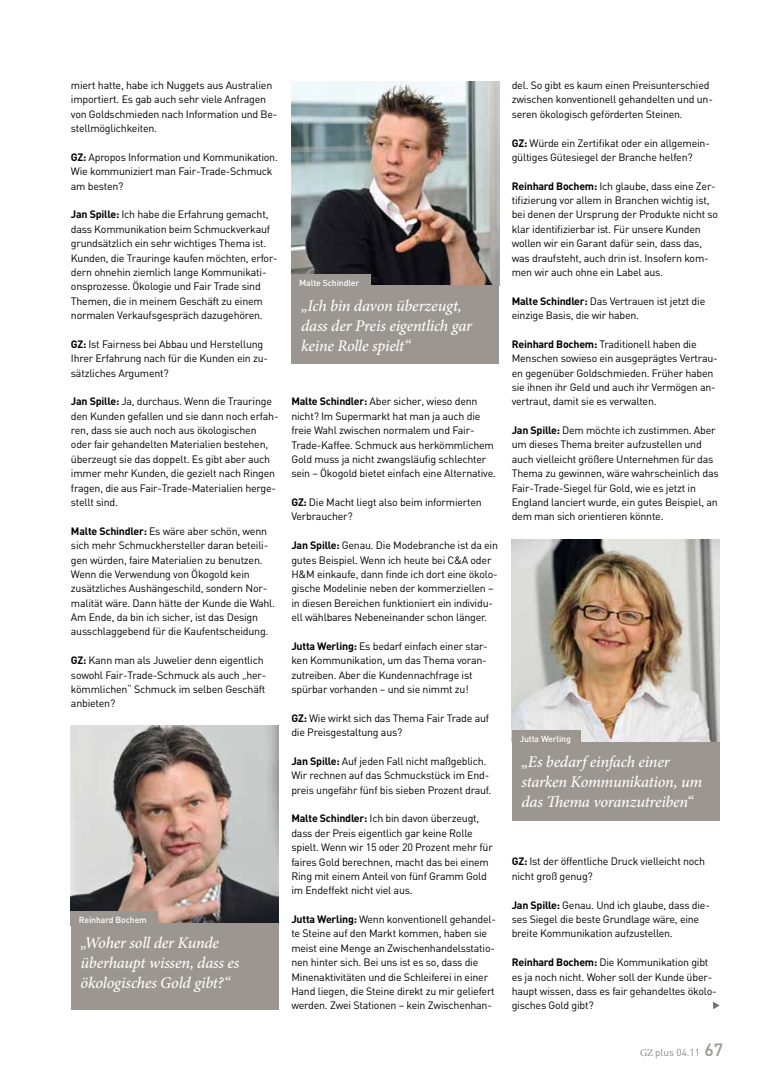
<style>
.page{position:relative;width:780px;height:1081px;background:#fff}
.page>*{position:absolute;margin:0;border:0;box-sizing:border-box;transform-origin:0 0}
.t1{font:italic 500 16.25px/20px "Minion Pro";letter-spacing:-.015em;color:#fff}
.t2{font:10.62px/14.4px "DIN";letter-spacing:-.02em;color:#000}
.t3{font:10px "DIN";color:#87888a}
.t4{font:500 8.75px "DIN";letter-spacing:-.015em;color:#fff}
.s1{font-weight:700}
.s2{font-family:"Minion Pro"}
.s3{font-weight:500;font-size:17.5px;color:#9c9690}
</style>
<div class="page">
<img style="left:71px;top:725px;width:208px;height:198px">
<img style="left:291px;top:81px;width:208px;height:205px">
<div style="left:71px;top:923px;width:208px;height:86px;background:#9c9690"></div>
<div style="left:291px;top:286px;width:208px;height:78px;background:#9c9690"></div>
<div style="left:71px;top:911px;width:87px;height:14px;background:#9c9690"></div>
<div style="left:291px;top:274px;width:79px;height:14px;background:#9c9690"></div>
<svg style="left:713px;top:1001px;width:6px;height:8px"></svg>
<img style="left:511px;top:539px;width:208px;height:202px">
<div style="left:511px;top:741px;width:208px;height:79px;background:#9c9690"></div>
<div style="left:511px;top:730px;width:69px;height:14px;background:#9c9690"></div>
<p class="t2" style="left:71px;top:78px;width:208px">miert hatte, habe ich N uggets aus Australien importiert. Es gab auch sehr viele Anfragen von Goldschmieden nach Information und Be&shy;stellmöglichkeiten.</p>
<p class="t2" style="left:71px;top:150px;width:208px"><span class="s1">GZ:</span> Apropos Information und Kommunikation.<br>Wie kommuniziert man Fair-Trade-Schmuck am besten?</p>
<p class="t2" style="left:71px;top:207px;width:208px"><span class="s1">Jan Spille:</span> Ich habe die Erfahrung gemacht, dass Kommunikation beim Schmuckverkauf grundsätzlich ein sehr wichtiges Thema ist.<br>Kunden, die Trauringe kaufen möchten, erfor&shy;dern ohnehin ziemlich lange Kommunikati&shy;onsprozesse. Ökologie und Fair Trade sind Themen, die in meinem Geschäft zu einem normalen Verkaufsgespräch dazugehören.</p>
<p class="t2" style="left:71px;top:337px;width:199px"><span class="s1">GZ:</span> Ist Fairness bei Abbau und Herstellung<br>Ihrer Erfahrung nach für die Kunden ein zu&shy;sätzliches Argument?</p>
<p class="t2" style="left:71px;top:394px;width:209px"><span class="s1">Jan Spille:</span> Ja, durchaus. Wenn die Trauringe den Kunden gefallen und sie dann noch erfah&shy;ren, dass sie auch noch aus ökologischen oder fair gehandelten Materialien bestehen, überzeugt sie das doppelt. Es gibt aber auch immer mehr Kunden, die gezielt nach Ringen fragen, die aus Fair-Trade-Materialien herge&shy;stellt sind.</p>
<p class="t2" style="left:71px;top:523px;width:206px"><span class="s1">Malte Schindler:</span> Es wäre aber schön, wenn sich mehr Schmuckhersteller daran beteili&shy;gen würden, faire Materialien zu benutzen.<br>Wenn die Verwendung von Ökogold kein zusätzliches Aushängeschild, sondern N or&shy;malität wäre. Dann hätte der Kunde die Wahl.<br>Am Ende, da bin ich sicher, ist das Design ausschlaggebend für die Kaufentscheidung.</p>
<p class="t2" style="left:71px;top:653px;width:197px"><span class="s1">GZ:</span> Kann man als Juwelier denn eigentlich sowohl Fair-Trade-Schmuck als auch „her&shy;kömmlichen“ Schmuck im selben Geschäft anbieten?</p>
<p class="t4" style="left:79px;top:914px;width:70px">Reinhard Bochem</p>
<h1 class="t1" style="left:81px;top:933px;width:160px">„Woher soll der Kunde überhaupt wissen, dass es ökologisches Gold gibt?“</h1>
<p class="t4" style="left:299px;top:277px;width:61px">Malte Schindler</p>
<h1 class="t1" style="left:301px;top:296px;width:172px">„Ich bin davon überzeugt, dass der Preis eigentlich gar keine Rolle spielt“</h1>
<p class="t2" style="left:291px;top:394px;width:206px"><span class="s1">Malte Schindler:</span> Aber sicher, wieso denn nicht? Im Supermarkt hat man ja auch die freie Wahl zwischen normalem und Fair-Trade-Kaffee. Schmuck aus herkömmlichem Gold muss ja nicht zwangsläufig schlechter sein – Ökogold bietet einfach eine Alternative.</p>
<p class="t2" style="left:291px;top:495px;width:192px"><span class="s1">GZ:</span> Die Macht liegt also beim informierten<br>Verbraucher?</p>
<p class="t2" style="left:291px;top:538px;width:208px"><span class="s1">Jan Spille:</span> Genau. Die Modebranche ist da ein gutes Beispiel. Wenn ich heute bei C&amp;A oder H&amp;M einkaufe, dann finde ich dort eine ökolo&shy;gische Modelinie neben der kommerziellen – in diesen Bereichen funktioniert ein individu&shy;ell wählbares Nebeneinander schon länger.</p>
<p class="t2" style="left:291px;top:638px;width:198px"><span class="s1">Jutta Werling:</span> Es bedarf einfach einer star&shy;ken Kommunikation, um das Thema voran&shy;zutreiben. Aber die Kundennachfrage ist spürbar vorhanden – und sie nimmt zu!</p>
<p class="t2" style="left:291px;top:710px;width:199px"><span class="s1">GZ:</span> Wie wirkt sich das Thema Fair Trade auf die Preisgestaltung aus?</p>
<p class="t2" style="left:291px;top:753px;width:201px"><span class="s1">Jan Spille:</span> Auf jeden Fall nicht maßgeblich.<br>Wir rechnen auf das Schmuckstück im End&shy;preis ungefähr fünf bis sieben Prozent drauf.</p>
<p class="t2" style="left:291px;top:811px;width:203px"><span class="s1">Malte Schindler:</span> Ich bin davon überzeugt, dass der Preis eigentlich gar keine Rolle spielt. Wenn wir 15 oder 20 Prozent mehr für faires Gold berechnen, macht das bei einem Ring mit einem Anteil von fünf Gramm Gold im Endeffekt nicht viel aus.</p>
<p class="t2" style="left:291px;top:912px;width:206px"><span class="s1">Jutta Werling:</span> Wenn konventionell gehandel&shy;te Steine auf den Markt kommen, haben sie meist eine Menge an Zwischenhandelsstatio&shy;nen hinter sich. Bei uns ist es so, dass die Minenaktivitäten und die Schleiferei in einer Hand liegen, die Steine direkt zu mir geliefert werden. Zwei Stationen – kein Zwischenhan-</p>
<p class="t2" style="left:511px;top:78px;width:203px">del. So gibt es kaum einen Preisunterschied zwischen konventionell gehandelten und un&shy;seren ökologisch geförderten Steinen.</p>
<p class="t2" style="left:511px;top:135px;width:200px"><span class="s1">GZ:</span> Würde ein Zertifikat oder ein allgemein&shy;gültiges Gütesiegel der Branche helfen?</p>
<p class="t2" style="left:511px;top:178px;width:208px"><span class="s1">Reinhard Bochem:</span> Ich glaube, dass eine Zer&shy;tifizierung vor allem in Branchen wichtig ist, bei denen der U rsprung der Produkte nicht so klar identifizierbar ist. Für unsere Kunden wollen wir ein Garant dafür sein, dass das, was draufsteht, auch drin ist. Insofern kom&shy;men wir auch ohne ein Label aus.</p>
<p class="t2" style="left:511px;top:293px;width:195px"><span class="s1">Malte Schindler:</span> Das Vertrauen ist jetzt die einzige Basis, die wir haben.</p>
<p class="t2" style="left:511px;top:337px;width:207px"><span class="s1">Reinhard Bochem:</span> Traditionell haben die Menschen sowieso ein ausgeprägtes Vertrau&shy;en gegenüber Goldschmieden. Früher haben sie ihnen ihr Geld und auch ihr Vermögen an&shy;vertraut, damit sie es verwalten.</p>
<p class="t2" style="left:511px;top:423px;width:208px"><span class="s1">Jan Spille:</span> Dem möchte ich zustimmen. Aber um dieses Thema breiter aufzustellen und auch vielleicht größere U nternehmen für das Thema zu gewinnen, wäre wahrscheinlich das Fair-Trade-Siegel für Gold, wie es jetzt in England lanciert wurde, ein gutes Beispiel, an dem man sich orientieren könnte.</p>
<p class="t4" style="left:519px;top:733px;width:53px">Jutta Werling</p>
<h1 class="t1" style="left:521px;top:752px;width:182px">„Es bedarf einfach einer starken Kommunikation, um das Thema voranzutreiben“</h1>
<p class="t2" style="left:511px;top:854px;width:195px"><span class="s1">GZ:</span> Ist der öffentliche Druck vielleicht noch nicht groß genug?</p>
<p class="t2" style="left:511px;top:897px;width:200px"><span class="s1">Jan Spille:</span> Genau. U nd ich glaube, dass die&shy;ses Siegel die beste Grundlage wäre, eine breite Kommunikation aufzustellen.</p>
<p class="t2" style="left:511px;top:955px;width:206px"><span class="s1">Reinhard Bochem:</span> Die Kommunikation gibt es ja noch nicht. Woher soll der Kunde über&shy;haupt wissen, dass es fair gehandeltes ökolo&shy;gisches Gold gibt?</p>
<p class="t3" style="left:640px;top:1046px;width:85px"><span class="s2">GZ</span> plus 04.11 <span class="s3">67</span></p>
</div>
